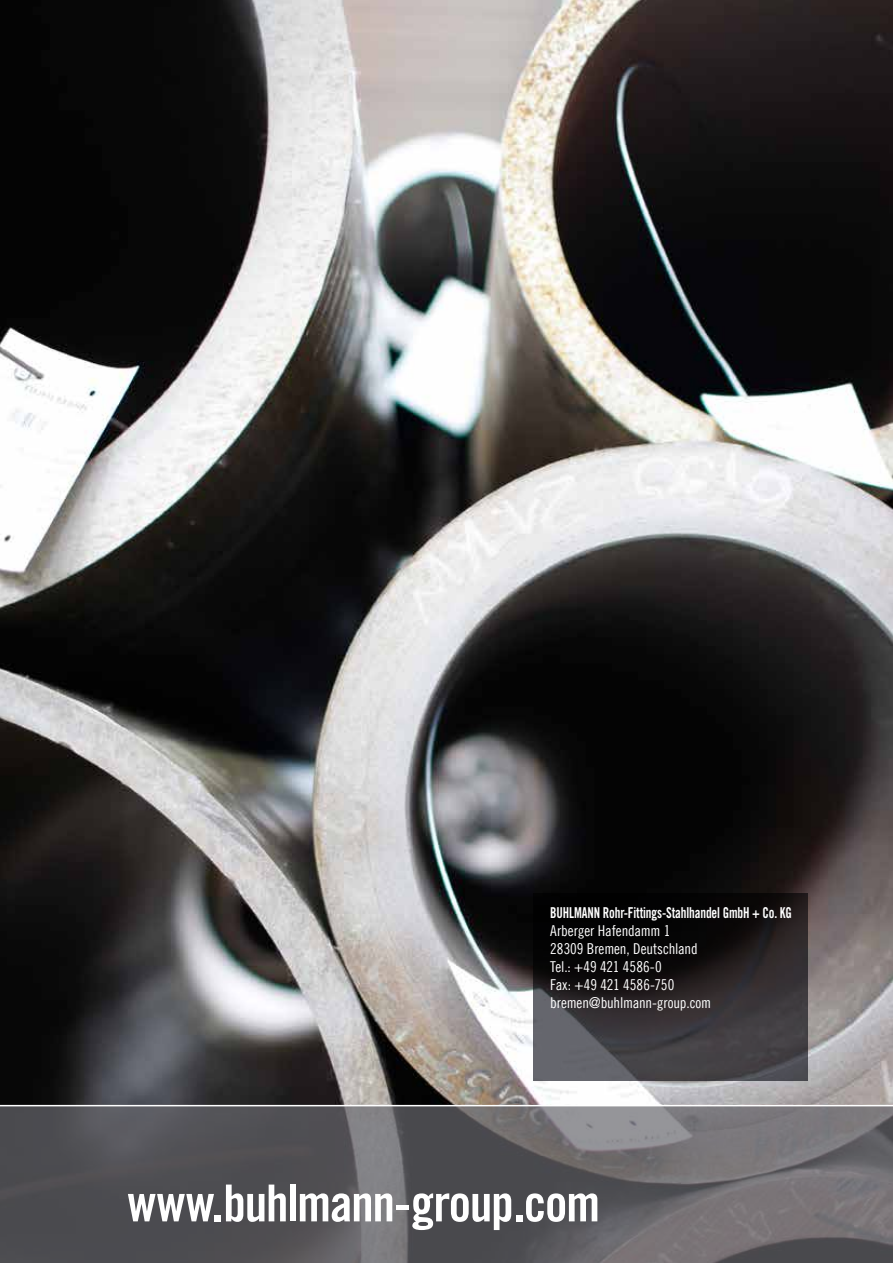
<style>
.page{position:relative;width:893px;height:1263px;background:#fff}
.page>*{position:absolute;margin:0;border:0;box-sizing:border-box;transform-origin:0 0}
.t1{font:51px "Trade Gothic Bold Cond Twenty";letter-spacing:-.025em;color:#fff}
.t2{font:15px/18px "Trade Gothic Cond Eighteen";letter-spacing:-.005em;color:#fff}
.t3{font:15px "Trade Gothic Bold Cond Twenty";letter-spacing:-.01em;color:#fff;scale:.86 1}
</style>
<div class="page">
<img style="left:0;top:0;width:893px;height:1105px">
<svg style="left:0;top:1106px;width:893px;height:157px;background:#5f5e62"></svg>
<svg style="left:534px;top:893px;width:274px;height:187px;background:#292729"></svg>
<p class="t3" style="left:550px;top:904px;width:282px">Buhlmann Rohr-Fittings-Stahlhandel GmbH + Co. KG</p>
<p class="t2" style="left:550px;top:921px;width:163px">Arberger Hafendamm 1<br>28309 Bremen, Deutschland<br>Tel.: +49 421 4586-0<br>Fax: +49 421 4586-750 bremen@buhlmann-group.com</p>
<h1 class="t1" style="left:128px;top:1172px;width:474px">www.buhlmann-group.com</h1>
</div>
